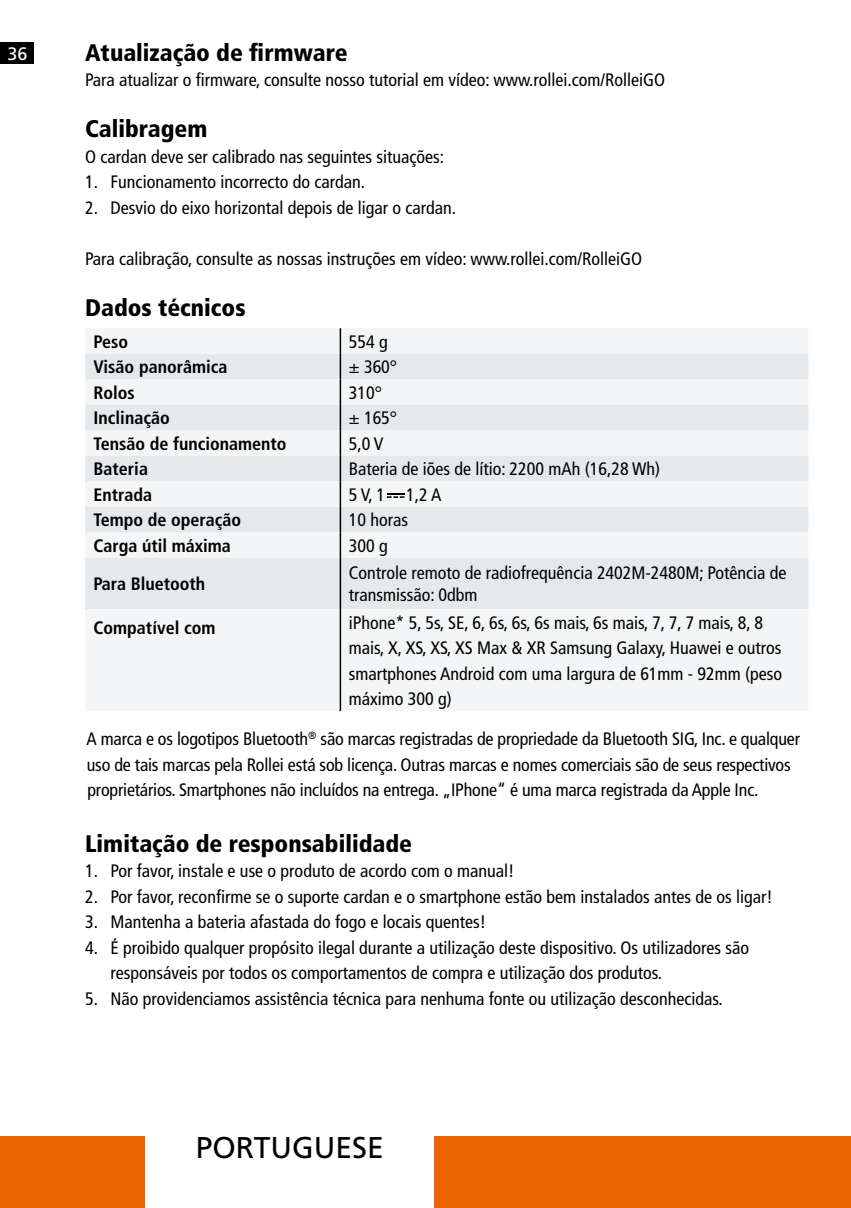
<style>
.page{position:relative;width:851px;height:1208px;background:#fff}
.page>*{position:absolute;margin:0;border:0;box-sizing:border-box;transform-origin:0 0}
.t1{font:30px "Frutiger LT";color:#000}
.t2{font:900 condensed 24px "Frutiger LT";color:#000}
.t3{font:condensed 18px/25.5px "Frutiger LT";color:#000}
.t4{font:700 condensed 18px "Frutiger LT";color:#000}
.t5{font:18px "Frutiger LT";color:#fff}
</style>
<div class="page">
<div style="left:0;top:43px;width:34px;height:21px;background:#000"></div>
<div style="left:434px;top:1135px;width:416px;height:73px;background:#ec6500"></div>
<div style="left:0;top:1135px;width:145px;height:73px;background:#ec6500"></div>
<div style="left:85px;top:328px;width:723px;height:383px;background:#f3f5f6"></div>
<svg style="left:85px;top:354px;width:723px;height:255px;fill:#e6e9eb"></svg>
<hr style="left:339px;top:328px;width:2px;height:26px;background:#000">
<hr style="left:339px;top:354px;width:2px;height:25px;background:#000">
<hr style="left:339px;top:379px;width:2px;height:26px;background:#000">
<hr style="left:339px;top:405px;width:2px;height:25px;background:#000">
<hr style="left:339px;top:430px;width:2px;height:26px;background:#000">
<hr style="left:339px;top:456px;width:2px;height:25px;background:#000">
<hr style="left:339px;top:481px;width:2px;height:26px;background:#000">
<hr style="left:339px;top:507px;width:2px;height:25px;background:#000">
<hr style="left:339px;top:532px;width:2px;height:26px;background:#000">
<hr style="left:339px;top:558px;width:2px;height:51px;background:#000">
<hr style="left:339px;top:609px;width:2px;height:102px;background:#000">
<svg style="left:387px;top:493px;width:17px;height:5px"></svg>
<p class="t5" style="left:8px;top:43px;width:22px">36</p>
<h2 class="t2" style="left:85px;top:38px;width:264px">Atualização de firmware</h2>
<p class="t3" style="left:85px;top:67px;width:581px">Para atualizar o firmware, consulte nosso tutorial em vídeo: www.rollei.com/RolleiGO</p>
<h2 class="t2" style="left:85px;top:114px;width:124px">Calibragem</h2>
<p class="t3" style="left:85px;top:144px;width:360px">O cardan deve ser calibrado nas seguintes situações:</p>
<p class="t3" style="left:85px;top:169px;width:281px">1. Funcionamento incorrecto do cardan.</p>
<p class="t3" style="left:85px;top:195px;width:372px">2. Desvio do eixo horizontal depois de ligar o cardan.</p>
<p class="t3" style="left:85px;top:246px;width:558px">Para calibração, consulte as nossas instruções em vídeo: www.rollei.com/RolleiGO</p>
<h2 class="t2" style="left:85px;top:293px;width:162px">Dados técnicos</h2>
<p class="t4" style="left:94px;top:331px;width:36px">Peso</p>
<p class="t3" style="left:349px;top:329px;width:40px">554 g</p>
<p class="t4" style="left:94px;top:356px;width:135px">Visão panorâmica</p>
<p class="t3" style="left:349px;top:354px;width:50px">± 360°</p>
<p class="t4" style="left:94px;top:382px;width:43px">Rolos</p>
<p class="t3" style="left:349px;top:380px;width:35px">310°</p>
<p class="t4" style="left:94px;top:407px;width:78px">Inclinação</p>
<p class="t3" style="left:349px;top:405px;width:50px">± 165°</p>
<p class="t4" style="left:94px;top:433px;width:194px">Tensão de funcionamento</p>
<p class="t3" style="left:349px;top:431px;width:36px">5,0 V</p>
<p class="t4" style="left:94px;top:458px;width:56px">Bateria</p>
<p class="t3" style="left:349px;top:456px;width:312px">Bateria de iões de lítio: 2200 mAh (16,28 Wh)</p>
<p class="t4" style="left:94px;top:484px;width:60px">Entrada</p>
<p class="t3" style="left:349px;top:482px;width:94px">5 V, 1 1,2 A</p>
<p class="t4" style="left:94px;top:509px;width:149px">Tempo de operação</p>
<p class="t3" style="left:349px;top:507px;width:61px">10 horas</p>
<p class="t4" style="left:94px;top:535px;width:139px">Carga útil máxima</p>
<p class="t3" style="left:349px;top:533px;width:40px">300 g</p>
<p class="t4" style="left:94px;top:573px;width:113px">Para Bluetooth</p>
<p class="t3" style="left:349px;top:562px;width:439px;line-height:21.6px">Controle remoto de radiofrequência 2402M-2480M; Potência de transmissão: 0dbm</p>
<p class="t4" style="left:94px;top:617px;width:123px">Compatível com</p>
<p class="t3" style="left:349px;top:609px;width:435px">iPhone* 5, 5s, SE, 6, 6s, 6s, 6s mais, 6s mais, 7, 7, 7 mais, 8, 8 mais, X, XS, XS, XS Max &amp; XR Samsung Galaxy, Huawei e outros smartphones Android com uma largura de 61mm - 92mm (peso máximo 300 g)</p>
<p class="t3" style="left:86px;top:726px;width:715px">A marca e os logotipos Bluetooth<sup>®</sup> são marcas registradas de propriedade da Bluetooth SIG, Inc. e qualquer uso de tais marcas pela Rollei está sob licença. Outras marcas e nomes comerciais são de seus respectivos proprietários. Smartphones não incluídos na entrega. „IPhone“ é uma marca registrada da Apple Inc.</p>
<h2 class="t2" style="left:85px;top:829px;width:328px">Limitação de responsabilidade</h2>
<p class="t3" style="left:85px;top:858px;width:431px">1. Por favor, instale e use o produto de acordo com o manual!</p>
<p class="t3" style="left:85px;top:884px;width:689px">2. Por favor, reconfirme se o suporte cardan e o smartphone estão bem instalados antes de os ligar!</p>
<p class="t3" style="left:85px;top:909px;width:402px">3. Mantenha a bateria afastada do fogo e locais quentes!</p>
<p class="t3" style="left:111px;top:935px;width:639px;text-indent:-26px">4. É proibido qualquer propósito ilegal durante a utilização deste dispositivo. Os utilizadores são responsáveis por todos os comportamentos de compra e utilização dos produtos.</p>
<p class="t3" style="left:85px;top:986px;width:639px">5. Não providenciamos assistência técnica para nenhuma fonte ou utilização desconhecidas.</p>
<h1 class="t1" style="left:196px;top:1130px;width:189px">PORTUGUESE</h1>
</div>
